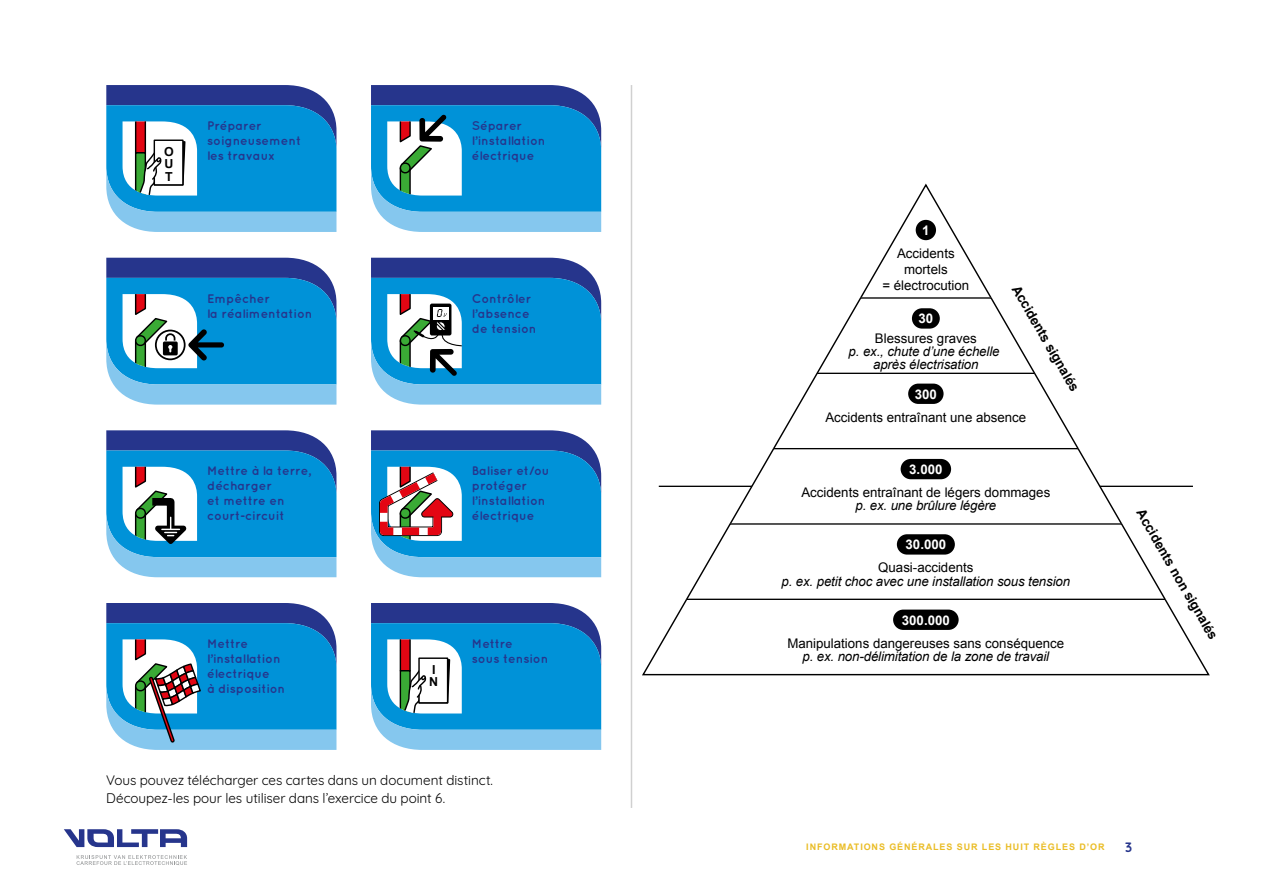
<style>
.page{position:relative;width:1263px;height:893px;background:#fff}
.page>*{position:absolute;margin:0;border:0;box-sizing:border-box;transform-origin:0 0}
.t1{font:13.5px/18px "Quicksand";letter-spacing:-.005em;color:#000}
.t2{font:700 13.5px "Quicksand";color:#26358c}
.t3{font:13.35px/15.9px "Arial";color:#000;text-align:center}
.t4{font:italic 13.35px/13.4px "Arial";letter-spacing:-.01em;color:#000;text-align:center}
.t5{font:700 13.35px "Arial";color:#000}
.t6{font:700 13.35px "Arial";color:#fff}
.t7{font:700 12.45px/14.9px "Quicksand";color:#26358c}
.t8{font:700 12.45px/12.5px "Arial";color:#000;text-align:justify}
.t9{font:700 9px "Arial";letter-spacing:.1em;color:#eabd27}
</style>
<div class="page">
<svg style="left:642px;top:183px;width:568px;height:493px"></svg>
<hr style="left:659px;top:297px;width:534px;height:2px;background:#000">
<hr style="left:659px;top:373px;width:534px;height:1px;background:#000">
<hr style="left:659px;top:448px;width:534px;height:1px;background:#000">
<hr style="left:659px;top:523px;width:534px;height:2px;background:#000">
<hr style="left:659px;top:599px;width:534px;height:1px;background:#000">
<div style="left:916px;top:220px;width:20px;height:20px;background:#000;border-radius:50%"></div>
<div style="left:912px;top:308px;width:28px;height:21px;background:#000;border-radius:10px"></div>
<div style="left:908px;top:384px;width:35px;height:20px;background:#000;border-radius:10px"></div>
<div style="left:901px;top:459px;width:50px;height:20px;background:#000;border-radius:10px"></div>
<div style="left:897px;top:534px;width:58px;height:21px;background:#000;border-radius:10px"></div>
<div style="left:893px;top:610px;width:66px;height:20px;background:#000;border-radius:10px"></div>
<svg style="left:106px;top:85px;width:230px;height:147px;background:#409ad0"></svg>
<svg style="left:371px;top:85px;width:230px;height:147px;background:#3f9acf"></svg>
<svg style="left:106px;top:258px;width:230px;height:147px;background:#3f98cd"></svg>
<svg style="left:371px;top:258px;width:230px;height:147px;background:#3b96cc"></svg>
<svg style="left:371px;top:430px;width:230px;height:147px;background:#4193c9"></svg>
<svg style="left:106px;top:430px;width:230px;height:147px;background:#3e98ce"></svg>
<svg style="left:106px;top:603px;width:230px;height:147px;background:#3d94ca"></svg>
<svg style="left:371px;top:603px;width:230px;height:147px;background:#4099d0"></svg>
<svg style="left:77px;top:855px;width:110px;height:10px"></svg>
<svg style="left:64px;top:829px;width:123px;height:18px"></svg>
<hr style="left:631px;top:85px;width:1px;height:723px;background:#d0d0d0">
<p class="t8" style="left:164px;top:146px;width:11px">O U T</p>
<p class="t7" style="left:207px;top:118px;width:95px">Préparer soigneusement les travaux</p>
<p class="t7" style="left:472px;top:118px;width:75px">Séparer l’installation électrique</p>
<p class="t7" style="left:207px;top:291px;width:107px">Empêcher<br>la réalimentation</p>
<p class="t7" style="left:472px;top:291px;width:66px">Contrôler l’absence de tension</p>
<p class="t7" style="left:207px;top:463px;width:105px">Mettre à la terre, décharger<br>et mettre en court-circuit</p>
<p class="t7" style="left:472px;top:463px;width:79px">Baliser et/ou protéger l’installation électrique</p>
<p class="t7" style="left:207px;top:636px;width:80px">Mettre l’installation électrique<br>à disposition</p>
<p class="t7" style="left:472px;top:636px;width:78px">Mettre<br>sous tension</p>
<p class="t8" style="left:429px;top:664px;width:10px">I<br>N</p>
<p class="t1" style="left:106px;top:769px;width:388px">Vous pouvez télécharger ces cartes dans un document distinct.<br>Découpez-les pour les utiliser dans l’exercice du point 6.</p>
<p class="t6" style="left:922px;top:221px;width:9px">1</p>
<p class="t3" style="left:882px;top:246px;width:88px">Accidents mortels<br>= électrocution</p>
<p class="t6" style="left:918px;top:310px;width:16px">30</p>
<p class="t3" style="left:875px;top:330px;width:103px">Blessures graves</p>
<p class="t4" style="left:849px;top:345px;width:152px">p. ex., chute d’une échelle après électrisation</p>
<p class="t6" style="left:915px;top:385px;width:24px">300</p>
<p class="t5" style="left:1023px;top:282px;width:122px;rotate:60deg">Accidents signalés</p>
<p class="t3" style="left:825px;top:409px;width:202px">Accidents entraînant une absence</p>
<p class="t6" style="left:909px;top:460px;width:35px">3.000</p>
<p class="t3" style="left:801px;top:485px;width:250px">Accidents entraînant de légers dommages</p>
<p class="t4" style="left:855px;top:499px;width:142px">p. ex. une brûlure légère</p>
<p class="t6" style="left:905px;top:536px;width:42px">30.000</p>
<p class="t3" style="left:878px;top:560px;width:97px">Quasi-accidents</p>
<p class="t4" style="left:781px;top:575px;width:290px">p. ex. petit choc avec une installation sous tension</p>
<p class="t6" style="left:902px;top:611px;width:50px">300.000</p>
<p class="t3" style="left:787px;top:635px;width:278px">Manipulations dangereuses sans conséquence</p>
<p class="t4" style="left:802px;top:650px;width:248px">p. ex. non-délimitation de la zone de travail</p>
<p class="t5" style="left:1148px;top:506px;width:150px;rotate:60deg">Accidents non signalés</p>
<p class="t9" style="left:806px;top:840px;width:300px">INFORMATIONS GÉNÉRALES SUR LES HUIT RÈGLES D’OR</p>
<p class="t2" style="left:1125px;top:836px;width:9px">3</p>
</div>
